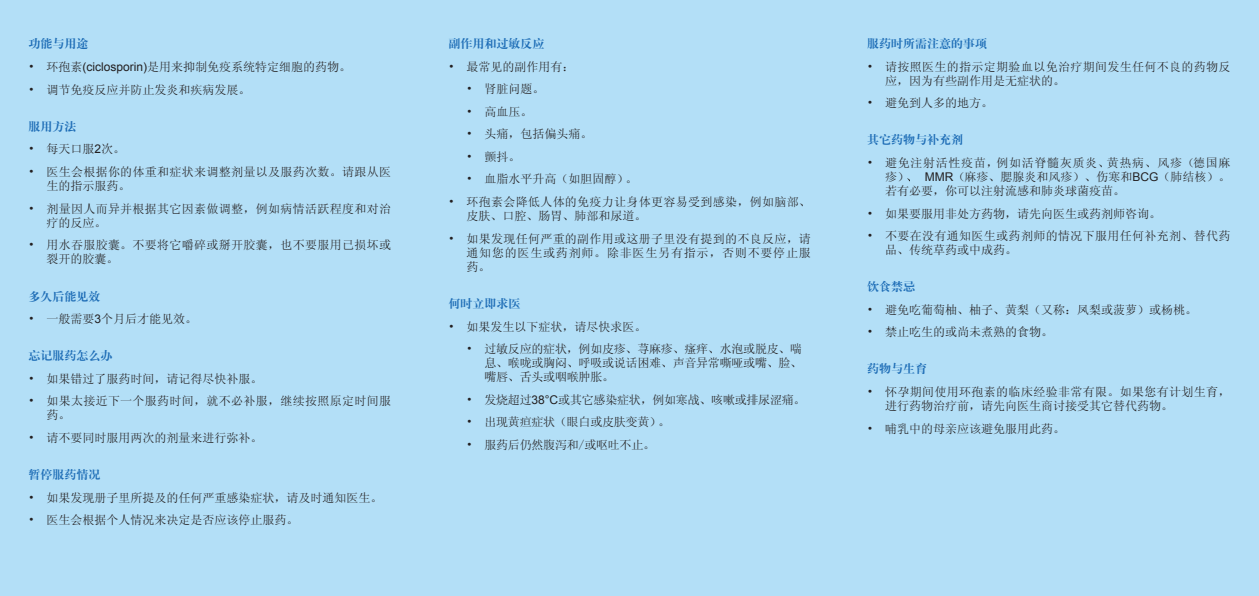
<style>
.page{position:relative;width:1259px;height:596px;background:#fff}
.page>*{position:absolute;margin:0;border:0;box-sizing:border-box;transform-origin:0 0}
.t1{font:12px/14px "Sim Sun";color:#231f20;text-align:justify}
.t2{font:12px/14px "Sim Sun";letter-spacing:.025em;color:#231f20}
.t3{font:12px/14px "Sim Sun";letter-spacing:.03em;color:#231f20}
.t4{font:12px "Sungti CSEG Bold GB";color:#1e6db6}
.t5{font:12px "Sim Sun";letter-spacing:-.02em;color:#231f20}
.t6{font:12px/14px "Sim Sun";letter-spacing:.055em;color:#231f20}
.s1{font-family:"Arial"}
</style>
<div class="page">
<div style="left:0;top:0;width:1259px;height:595px;background:#b3dff7"></div>
<p class="t4" style="left:28px;top:38px;width:61px">功能与用途</p>
<p class="t1" style="left:28px;top:59px;width:324px">• 环孢素<span class="s1">(ciclosporin)</span>是用来抑制免疫系统特定细胞的药物。</p>
<p class="t1" style="left:28px;top:82px;width:223px">• 调节免疫反应并防止发炎和疾病发展。</p>
<p class="t4" style="left:28px;top:120px;width:49px">服用方法</p>
<p class="t1" style="left:28px;top:142px;width:98px">• 每天口服<span class="s1">2</span>次。</p>
<p class="t2" style="left:46px;top:164px;width:346px;text-indent:-18px">• 医生会根据你的体重和症状来调整剂量以及服药次数。请跟从医生的指示服药。</p>
<p class="t2" style="left:46px;top:201px;width:346px;text-indent:-18px">• 剂量因人而异并根据其它因素做调整，例如病情活跃程度和对治疗的反应。</p>
<p class="t2" style="left:46px;top:237px;width:346px;line-height:14.4px;text-indent:-18px">• 用水吞服胶囊。不要将它嚼碎或掰开胶囊，也不要服用已损坏或裂开的胶囊。</p>
<p class="t4" style="left:28px;top:290px;width:73px">多久后能见效</p>
<p class="t1" style="left:28px;top:311px;width:170px">• 一般需要<span class="s1">3</span>个月后才能见效。</p>
<p class="t4" style="left:28px;top:349px;width:85px">忘记服药怎么办</p>
<p class="t1" style="left:28px;top:371px;width:235px">• 如果错过了服药时间，请记得尽快补服。</p>
<p class="t2" style="left:46px;top:394px;width:346px;text-indent:-18px">• 如果太接近下一个服药时间，就不必补服，继续按照原定时间服药。</p>
<p class="t1" style="left:28px;top:430px;width:235px">• 请不要同时服用两次的剂量来进行弥补。</p>
<p class="t4" style="left:28px;top:468px;width:73px">暂停服药情况</p>
<p class="t1" style="left:28px;top:490px;width:355px">• 如果发现册子里所提及的任何严重感染症状，请及时通知医生。</p>
<p class="t1" style="left:28px;top:512px;width:271px">• 医生会根据个人情况来决定是否应该停止服药。</p>
<p class="t4" style="left:448px;top:38px;width:97px">副作用和过敏反应</p>
<p class="t1" style="left:448px;top:59px;width:127px">• 最常见的副作用有：</p>
<p class="t1" style="left:466px;top:82px;width:79px">• 肾脏问题。</p>
<p class="t1" style="left:466px;top:104px;width:67px">• 高血压。</p>
<p class="t1" style="left:466px;top:127px;width:127px">• 头痛，包括偏头痛。</p>
<p class="t1" style="left:466px;top:149px;width:55px">• 颤抖。</p>
<p class="t1" style="left:466px;top:172px;width:172px">• 血脂水平升高（如胆固醇）。</p>
<p class="t2" style="left:466px;top:194px;width:346px;text-indent:-18px">• 环孢素会降低人体的免疫力让身体更容易受到感染，例如脑部、皮肤、口腔、肠胃、肺部和尿道。</p>
<p class="t1" style="left:466px;top:231px;width:346px;text-indent:-18px">• 如果发现任何严重的副作用或这册子里没有提到的不良反应，请通知您的医生或药剂师。除非医生另有指示，否则不要停止服药。</p>
<p class="t4" style="left:448px;top:297px;width:73px">何时立即求医</p>
<p class="t1" style="left:448px;top:319px;width:199px">• 如果发生以下症状，请尽快求医。</p>
<p class="t1" style="left:484px;top:341px;width:319px;text-indent:-18px">• 过敏反应的症状，例如皮疹、荨麻疹、瘙痒、水泡或脱皮、喘息、喉咙或胸闷、呼吸或说话困难、声音异常嘶哑或嘴、脸、嘴唇、舌头或咽喉肿胀。</p>
<p class="t5" style="left:466px;top:393px;width:341px">• 发烧超过<span class="s1">38°C</span>或其它感染症状，例如寒战、咳嗽或排尿涩痛。</p>
<p class="t5" style="left:466px;top:415px;width:205px">• 出现黄疸症状（眼白或皮肤变黄）。</p>
<p class="t5" style="left:466px;top:438px;width:190px">• 服药后仍然腹泻和/或呕吐不止。</p>
<p class="t4" style="left:867px;top:38px;width:121px">服药时所需注意的事项</p>
<p class="t3" style="left:885px;top:59px;width:347px;text-indent:-18px">• 请按照医生的指示定期验血以免治疗期间发生任何不良的药物反应，因为有些副作用是无症状的。</p>
<p class="t1" style="left:867px;top:96px;width:127px">• 避免到人多的地方。</p>
<p class="t4" style="left:867px;top:134px;width:97px">其它药物与补充剂</p>
<p class="t6" style="left:885px;top:156px;width:347px;text-indent:-18px">• 避免注射活性疫苗，例如活脊髓灰质炎、黄热病、风疹（德国麻疹）</p>
<p class="t1" style="left:885px;top:170px;width:347px;text-indent:40px"><span class="s1">MMR</span>（麻疹、腮腺炎和风疹）、伤寒和<span class="s1">BCG</span>（肺结核）。若有必要，你可以注射流感和肺炎球菌疫苗。</p>
<p class="t1" style="left:867px;top:206px;width:296px">• 如果要服用非处方药物，请先向医生或药剂师咨询。</p>
<p class="t3" style="left:885px;top:229px;width:347px;text-indent:-18px">• 不要在没有通知医生或药剂师的情况下服用任何补充剂、替代药品、传统草药或中成药。</p>
<p class="t4" style="left:867px;top:280px;width:49px">饮食禁忌</p>
<p class="t1" style="left:867px;top:302px;width:332px">• 避免吃葡萄柚、柚子、黄梨（又称：凤梨或菠萝）或杨桃。</p>
<p class="t1" style="left:867px;top:325px;width:188px">• 禁止吃生的或尚未煮熟的食物。</p>
<p class="t4" style="left:867px;top:362px;width:61px">药物与生育</p>
<p class="t3" style="left:885px;top:384px;width:347px;text-indent:-18px">• 怀孕期间使用环孢素的临床经验非常有限。如果您有计划生育，进行药物治疗前，请先向医生商讨接受其它替代药物。</p>
<p class="t1" style="left:867px;top:421px;width:200px">• 哺乳中的母亲应该避免服用此药。</p>
</div>
